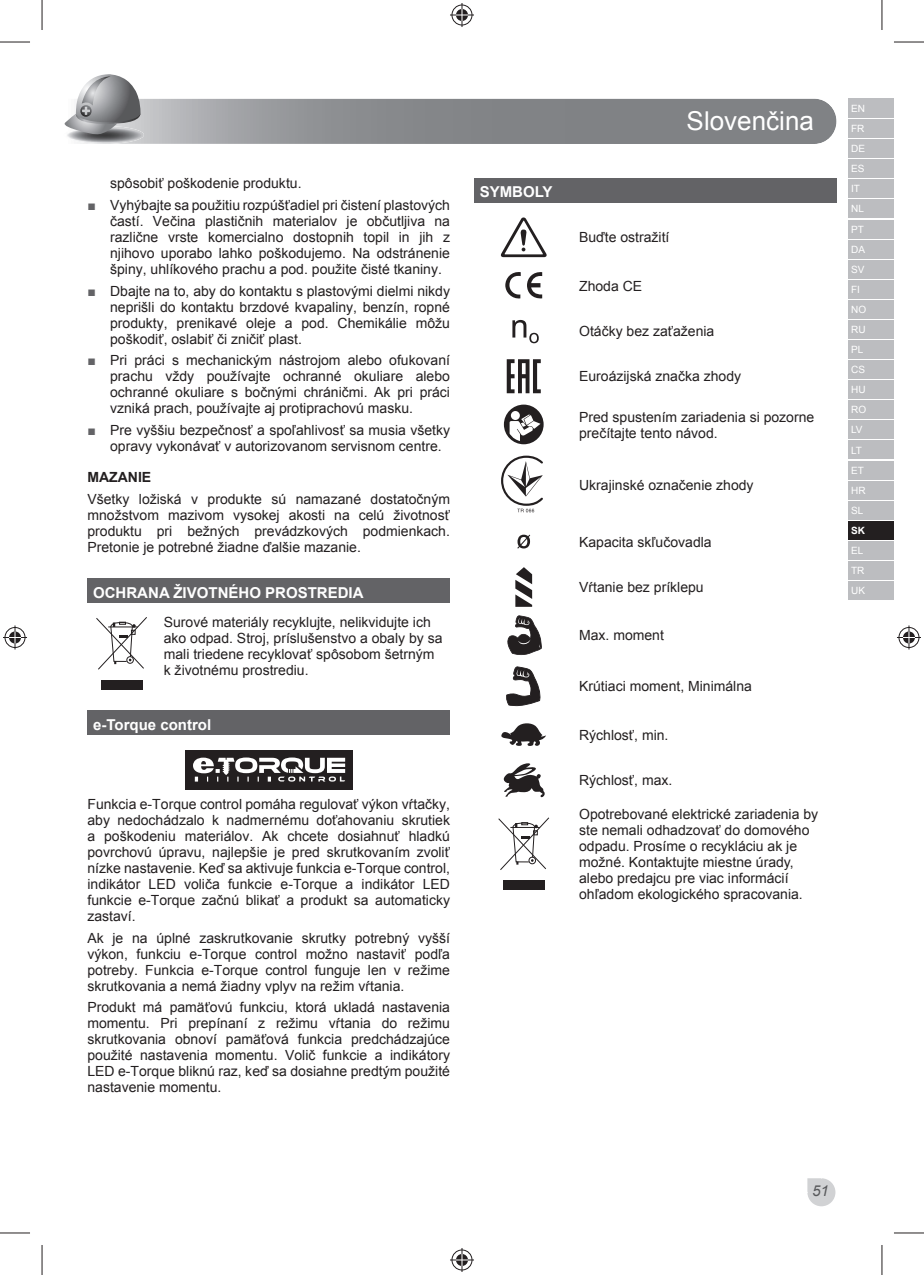
<style>
.page{position:relative;width:924px;height:1275px;background:#fff}
.page>*{position:absolute;margin:0;border:0;box-sizing:border-box;transform-origin:0 0}
.t1{font:26px "Arial";color:#fff}
.t2{font:700 15px "Arial";color:#fff}
.t3{font:italic 15px "Arial";color:#57585a}
.t4{font:14px/16px "Arial";color:#231f20;text-align:justify}
.t5{font:700 14px "Arial";color:#231f20}
.t6{font:10px/20px "Arial";color:#fff}
.t7{font:700 10px "Arial";color:#fff}
.s1{color:#636366}
</style>
<div class="page">
<svg style="left:64px;top:74px;width:772px;height:70px"></svg>
<svg style="left:807px;top:1178px;width:29px;height:29px"></svg>
<div style="left:847px;top:581px;width:46px;height:19px;background:#bcbdc0"></div>
<div style="left:847px;top:99px;width:46px;height:19px;background:#bcbdc0"></div>
<div style="left:847px;top:119px;width:46px;height:19px;background:#bcbdc0"></div>
<div style="left:847px;top:139px;width:46px;height:19px;background:#bcbdc0"></div>
<div style="left:847px;top:159px;width:46px;height:19px;background:#bcbdc0"></div>
<div style="left:847px;top:179px;width:46px;height:19px;background:#bcbdc0"></div>
<div style="left:847px;top:199px;width:46px;height:19px;background:#bcbdc0"></div>
<div style="left:847px;top:220px;width:46px;height:18px;background:#bcbdc0"></div>
<div style="left:847px;top:240px;width:46px;height:18px;background:#bcbdc0"></div>
<div style="left:847px;top:260px;width:46px;height:18px;background:#bcbdc0"></div>
<div style="left:847px;top:280px;width:46px;height:18px;background:#bcbdc0"></div>
<div style="left:847px;top:300px;width:46px;height:19px;background:#bcbdc0"></div>
<div style="left:847px;top:320px;width:46px;height:19px;background:#bcbdc0"></div>
<div style="left:847px;top:340px;width:46px;height:19px;background:#bcbdc0"></div>
<div style="left:847px;top:360px;width:46px;height:19px;background:#bcbdc0"></div>
<div style="left:847px;top:380px;width:46px;height:19px;background:#bcbdc0"></div>
<div style="left:847px;top:400px;width:46px;height:19px;background:#bcbdc0"></div>
<div style="left:847px;top:420px;width:46px;height:19px;background:#bcbdc0"></div>
<div style="left:847px;top:440px;width:46px;height:19px;background:#bcbdc0"></div>
<div style="left:847px;top:460px;width:46px;height:19px;background:#bcbdc0"></div>
<div style="left:847px;top:481px;width:46px;height:18px;background:#bcbdc0"></div>
<div style="left:847px;top:501px;width:46px;height:18px;background:#bcbdc0"></div>
<div style="left:847px;top:521px;width:46px;height:18px;background:#231f20"></div>
<div style="left:847px;top:541px;width:46px;height:18px;background:#bcbdc0"></div>
<div style="left:847px;top:561px;width:46px;height:18px;background:#bcbdc0"></div>
<div style="left:87px;top:578px;width:363px;height:24px;background:#636366"></div>
<div style="left:87px;top:711px;width:363px;height:24px;background:#636366"></div>
<svg style="left:96px;top:617px;width:51px;height:53px"></svg>
<div style="left:101px;top:680px;width:42px;height:10px;background:#231f20"></div>
<div style="left:185px;top:750px;width:168px;height:39px;background:#231f20"></div>
<svg style="left:193px;top:757px;width:152px;height:24px"></svg>
<div style="left:474px;top:178px;width:362px;height:24px;background:#636366"></div>
<svg style="left:500px;top:217px;width:47px;height:40px"></svg>
<svg style="left:505px;top:272px;width:37px;height:27px"></svg>
<svg style="left:512px;top:320px;width:26px;height:23px"></svg>
<svg style="left:506px;top:359px;width:34px;height:34px"></svg>
<svg style="left:503px;top:404px;width:40px;height:40px"></svg>
<svg style="left:501px;top:455px;width:41px;height:57px"></svg>
<svg style="left:517px;top:534px;width:13px;height:14px"></svg>
<svg style="left:515px;top:567px;width:17px;height:40px"></svg>
<svg style="left:507px;top:615px;width:35px;height:40px"></svg>
<svg style="left:506px;top:666px;width:35px;height:40px"></svg>
<svg style="left:501px;top:723px;width:45px;height:23px"></svg>
<svg style="left:503px;top:763px;width:41px;height:34px"></svg>
<svg style="left:498px;top:817px;width:52px;height:53px"></svg>
<div style="left:503px;top:880px;width:41px;height:10px;background:#231f20"></div>
<hr style="left:0;top:42px;width:30px;height:1px;background:#231f20">
<hr style="left:893px;top:42px;width:30px;height:1px;background:#231f20">
<hr style="left:0;top:1232px;width:30px;height:1px;background:#231f20">
<hr style="left:893px;top:1232px;width:30px;height:1px;background:#231f20">
<hr style="left:42px;top:0;width:1px;height:30px;background:#231f20">
<hr style="left:42px;top:1245px;width:1px;height:30px;background:#231f20">
<hr style="left:881px;top:0;width:1px;height:30px;background:#231f20">
<hr style="left:881px;top:1245px;width:1px;height:30px;background:#231f20">
<svg style="left:450px;top:3px;width:24px;height:24px"></svg>
<svg style="left:450px;top:1248px;width:24px;height:24px"></svg>
<svg style="left:3px;top:625px;width:24px;height:24px"></svg>
<svg style="left:897px;top:625px;width:23px;height:24px"></svg>
<p class="t4" style="left:110px;top:175px;width:193px">spôsobiť poškodenie produktu.</p>
<p class="t4" style="left:110px;top:197px;width:341px;text-indent:-23px"><span class="s1">■</span> Vyhýbajte sa použitiu rozpúšťadiel pri čistení plastových častí. Večina plastičnih materialov je občutljiva na različne vrste komercialno dostopnih topil in jih z njihovo uporabo lahko poškodujemo. Na odstránenie špiny, uhlíkového prachu a pod. použite čisté tkaniny.</p>
<p class="t4" style="left:110px;top:283px;width:341px;text-indent:-23px"><span class="s1">■</span> Dbajte na to, aby do kontaktu s plastovými dielmi nikdy neprišli do kontaktu brzdové kvapaliny, benzín, ropné produkty, prenikavé oleje a pod. Chemikálie môžu poškodiť, oslabiť či zničiť plast.</p>
<p class="t4" style="left:110px;top:352px;width:341px;text-indent:-23px"><span class="s1">■</span> Pri práci s mechanickým nástrojom alebo ofukovaní prachu vždy používajte ochranné okuliare alebo ochranné okuliare s bočnými chráničmi. Ak pri práci vzniká prach, používajte aj protiprachovú masku.</p>
<p class="t4" style="left:110px;top:422px;width:341px;text-indent:-23px"><span class="s1">■</span> Pre vyššiu bezpečnosť a spoľahlivosť sa musia všetky opravy vykonávať v autorizovanom servisnom centre.</p>
<p class="t5" style="left:87px;top:469px;width:65px">MAZANIE</p>
<p class="t4" style="left:87px;top:491px;width:364px">Všetky ložiská v produkte sú namazané dostatočným množstvom mazivom vysokej akosti na celú životnosť produktu pri bežných prevádzkových podmienkach.<br>Pretonie je potrebné žiadne ďalšie mazanie.</p>
<p class="t2" style="left:93px;top:584px;width:272px">OCHRANA ŽIVOTNÉHO PROSTREDIA</p>
<p class="t4" style="left:164px;top:614px;width:280px;text-align:left">Surové materiály recyklujte, nelikvidujte ich ako odpad. Stroj, príslušenstvo a obaly by sa mali triedene recyklovať spôsobom šetrným k životnému prostrediu.</p>
<p class="t2" style="left:93px;top:716px;width:120px">e-Torque control</p>
<p class="t4" style="left:87px;top:796px;width:364px">Funkcia e-Torque control pomáha regulovať výkon vŕtačky, aby nedochádzalo k nadmernému doťahovaniu skrutiek a poškodeniu materiálov. Ak chcete dosiahnuť hladkú povrchovú úpravu, najlepšie je pred skrutkovaním zvoliť nízke nastavenie. Keď sa aktivuje funkcia e-Torque control, indikátor LED voliča funkcie e-Torque a indikátor LED funkcie e-Torque začnú blikať a produkt sa automaticky zastaví.</p>
<p class="t4" style="left:87px;top:929px;width:364px">Ak je na úplné zaskrutkovanie skrutky potrebný vyšší výkon, funkciu e-Torque control možno nastaviť podľa potreby. Funkcia e-Torque control funguje len v režime skrutkovania a nemá žiadny vplyv na režim vŕtania.</p>
<p class="t4" style="left:87px;top:999px;width:364px">Produkt má pamäťovú funkciu, ktorá ukladá nastavenia momentu. Pri prepínaní z režimu vŕtania do režimu skrutkovania obnoví pamäťová funkcia predchádzajúce použité nastavenia momentu. Volič funkcie a indikátory LED e-Torque bliknú raz, keď sa dosiahne predtým použité nastavenie momentu.</p>
<p class="t2" style="left:479px;top:183px;width:74px">SYMBOLY</p>
<h1 class="t1" style="left:686px;top:107px;width:129px">Slovenčina</h1>
<p class="t4" style="left:579px;top:229px;width:92px">Buďte ostražití</p>
<p class="t4" style="left:579px;top:278px;width:65px">Zhoda CE</p>
<p class="t4" style="left:579px;top:323px;width:137px">Otáčky bez zaťaženia</p>
<p class="t4" style="left:579px;top:368px;width:163px">Euroázijská značka zhody</p>
<p class="t4" style="left:579px;top:409px;width:236px">Pred spustením zariadenia si pozorne prečítajte tento návod.</p>
<p class="t4" style="left:579px;top:477px;width:176px">Ukrajinské označenie zhody</p>
<p class="t4" style="left:579px;top:534px;width:134px">Kapacita skľučovadla</p>
<p class="t4" style="left:579px;top:579px;width:126px">Vŕtanie bez príklepu</p>
<p class="t4" style="left:579px;top:627px;width:86px">Max. moment</p>
<p class="t4" style="left:579px;top:678px;width:174px">Krútiaci moment, Minimálna</p>
<p class="t4" style="left:579px;top:726px;width:91px">Rýchlosť, min.</p>
<p class="t4" style="left:579px;top:772px;width:95px">Rýchlosť, max.</p>
<p class="t4" style="left:579px;top:806px;width:240px;text-align:left">Opotrebované elektrické zariadenia by ste nemali odhadzovať do domového odpadu. Prosíme o recykláciu ak je možné. Kontaktujte miestne úrady, alebo predajcu pre viac informácií ohľadom ekologického spracovania.</p>
<p class="t6" style="left:850px;top:99px;width:16px">EN<br>FR<br>DE<br>ES<br>IT<br>NL<br>PT<br>DA<br>SV<br>FI<br>NO<br>RU<br>PL<br>CS<br>HU<br>RO<br>LV<br>LT<br>ET<br>HR<br>SL</p>
<p class="t7" style="left:850px;top:525px;width:15px">SK</p>
<p class="t6" style="left:850px;top:540px;width:15px">EL<br>TR<br>UK</p>
<p class="t3" style="left:811px;top:1182px;width:18px">51</p>
</div>
